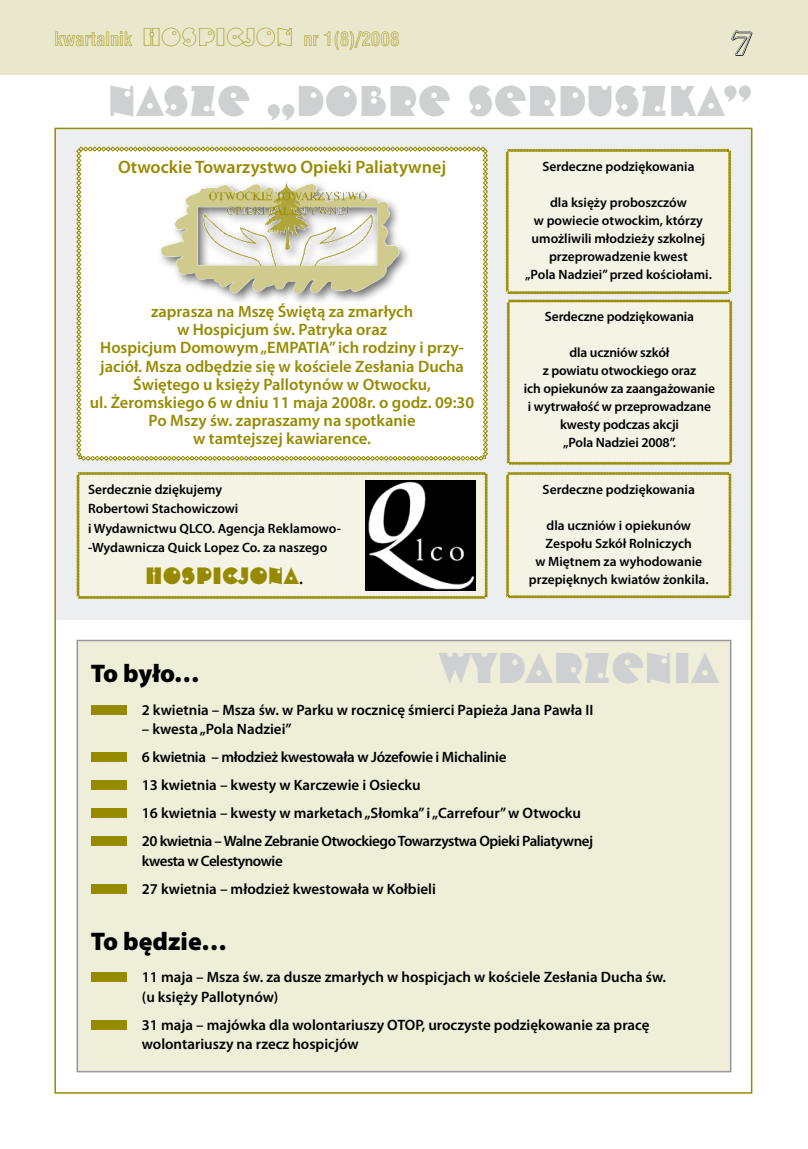
<style>
.page{position:relative;width:808px;height:1149px;background:#fff}
.page>*{position:absolute;margin:0;border:0;box-sizing:border-box;transform-origin:0 0}
.t1{font:30px "Shotgun PL";color:#ced0d2}
.t2{font:30px "Windsor Out PL";color:#fff}
.t3{font:900 25.5px "Myriad Pro";color:#000}
.t4{font:600 18px "Myriad Pro";color:#968b00}
.t5{font:18px "Swis 721 Bd Cn Out PL";color:#968b00}
.t6{font:600 16.5px/18px "Myriad Pro";color:#968b00;text-align:center}
.t7{font:16.5px "Shotgun PL";color:#968b00}
.t8{font:600 15px/28px "Myriad Pro";color:#000}
.t9{font:600 13.5px/18px "Myriad Pro";color:#000;text-align:center}
.s1{font-family:"Shotgun Blanks PL"}
.s2{font-family:"Myriad Pro";font-weight:600;color:#000}
</style>
<div class="page">
<div style="left:0;top:0;width:808px;height:75px;background:#eae8cc"></div>
<svg style="left:731px;top:30px;width:22px;height:26px"></svg>
<div style="left:56px;top:129px;width:696px;height:490px;background:#edeeef"></div>
<div style="left:76px;top:146px;width:412px;height:314px;background:#fff"></div>
<svg style="left:76px;top:472px;width:412px;height:127px"></svg>
<div style="left:77px;top:640px;width:654px;height:431px;background:#efeed9"></div>
<div style="left:91px;top:705px;width:36px;height:9px;background:#968b00"></div>
<div style="left:91px;top:752px;width:36px;height:9px;background:#968b00"></div>
<div style="left:91px;top:780px;width:36px;height:9px;background:#968b00"></div>
<div style="left:91px;top:808px;width:36px;height:9px;background:#968b00"></div>
<div style="left:91px;top:836px;width:36px;height:9px;background:#968b00"></div>
<div style="left:91px;top:884px;width:36px;height:9px;background:#968b00"></div>
<div style="left:91px;top:972px;width:36px;height:9px;background:#968b00"></div>
<div style="left:91px;top:1019px;width:36px;height:10px;background:#968b00"></div>
<div style="left:77px;top:639px;width:654px;height:432px;border:2px solid #98989c"></div>
<svg style="left:506px;top:299px;width:227px;height:166px"></svg>
<img style="left:365px;top:480px;width:110px;height:110px">
<div style="left:157px;top:180px;width:254px;height:125px;background:#000;opacity:.59"></div>
<img style="left:159px;top:180px;width:241px;height:114px">
<svg style="left:506px;top:472px;width:226px;height:126px"></svg>
<svg style="left:505px;top:148px;width:227px;height:147px"></svg>
<p class="t5" style="left:54px;top:27px;width:347px">kwartalnik <span class="s1">HOSPICJON</span> nr 1(8)/2008</p>
<h1 class="t2" style="left:731px;top:22px;width:23px">7</h1>
<h1 class="t1" style="left:108px;top:88px;width:646px">NASZE „DOBRE SERDUSZKA”</h1>
<p class="t4" style="left:118px;top:156px;width:330px">Otwockie Towarzystwo Opieki Paliatywnej</p>
<p class="t6" style="left:90px;top:302px;width:386px">zaprasza na Mszę Świętą za zmarłych<br>w Hospicjum św. Patryka oraz<br>Hospicjum Domowym „EMPATIA” ich rodziny i przy&shy;jaciół. Msza odbędzie się w kościele Zesłania Ducha Świętego u księży Pallotynów w Otwocku,<br>ul. Żeromskiego 6 w dniu 11 maja 2008r. o godz. 09:30<br>Po Mszy św. zapraszamy na spotkanie<br>w tamtejszej kawiarence.</p>
<p class="t9" style="left:88px;top:479px;width:254px;line-height:19.5px;text-align:left">Serdecznie dziękujemy<br>Robertowi Stachowiczowi<br>i Wydawnictwu QLCO. Agencja Reklamowo--Wydawnicza Quick Lopez Co. za naszego</p>
<p class="t7" style="left:145px;top:568px;width:159px">HOSPICJONA<span class="s2">.</span></p>
<p class="t9" style="left:542px;top:157px;width:154px">Serdeczne podziękowania</p>
<p class="t9" style="left:525px;top:193px;width:188px">dla księży proboszczów<br>w powiecie otwockim, którzy umożliwili młodzieży szkolnej przeprowadzenie kwest<br>„Pola Nadziei” przed kościołami.</p>
<p class="t9" style="left:545px;top:307px;width:151px">Serdeczne podziękowania</p>
<p class="t9" style="left:524px;top:343px;width:193px">dla uczniów szkół<br>z powiatu otwockiego oraz<br>ich opiekunów za zaangażowanie i wytrwałość w przeprowadzane kwesty podczas akcji<br>„Pola Nadziei 2008”.</p>
<p class="t9" style="left:543px;top:479px;width:154px">Serdeczne podziękowania</p>
<p class="t9" style="left:529px;top:515px;width:181px">dla uczniów i opiekunów<br>Zespołu Szkół Rolniczych<br>w Miętnem za wyhodowanie przepięknych kwiatów żonkila.</p>
<h1 class="t1" style="left:439px;top:655px;width:281px">WYDARZENIA</h1>
<h2 class="t3" style="left:91px;top:656px;width:110px">To było…</h2>
<p class="t8" style="left:142px;top:694px;width:453px">2 kwietnia – Msza św. w Parku w rocznicę śmierci Papieża Jana Pawła II</p>
<p class="t8" style="left:142px;top:714px;width:453px">– kwesta „Pola Nadziei”<br>6 kwietnia – młodzież kwestowała w Józefowie i Michalinie<br>13 kwietnia – kwesty w Karczewie i Osiecku<br>16 kwietnia – kwesty w marketach „Słomka” i „Carrefour” w Otwocku 20 kwietnia – Walne Zebranie Otwockiego Towarzystwa Opieki Paliatywnej</p>
<p class="t8" style="left:142px;top:845px;width:296px">kwesta w Celestynowie<br>27 kwietnia – młodzież kwestowała w Kołbieli</p>
<h2 class="t3" style="left:91px;top:923px;width:138px">To będzie…</h2>
<p class="t8" style="left:142px;top:966px;width:526px;line-height:19.5px">11 maja – Msza św. za dusze zmarłych w hospicjach w kościele Zesłania Ducha św. (u księży Pallotynów)</p>
<p class="t8" style="left:142px;top:1014px;width:509px;line-height:19.5px">31 maja – majówka dla wolontariuszy OTOP, uroczyste podziękowanie za pracę wolontariuszy na rzecz hospicjów</p>
</div>
